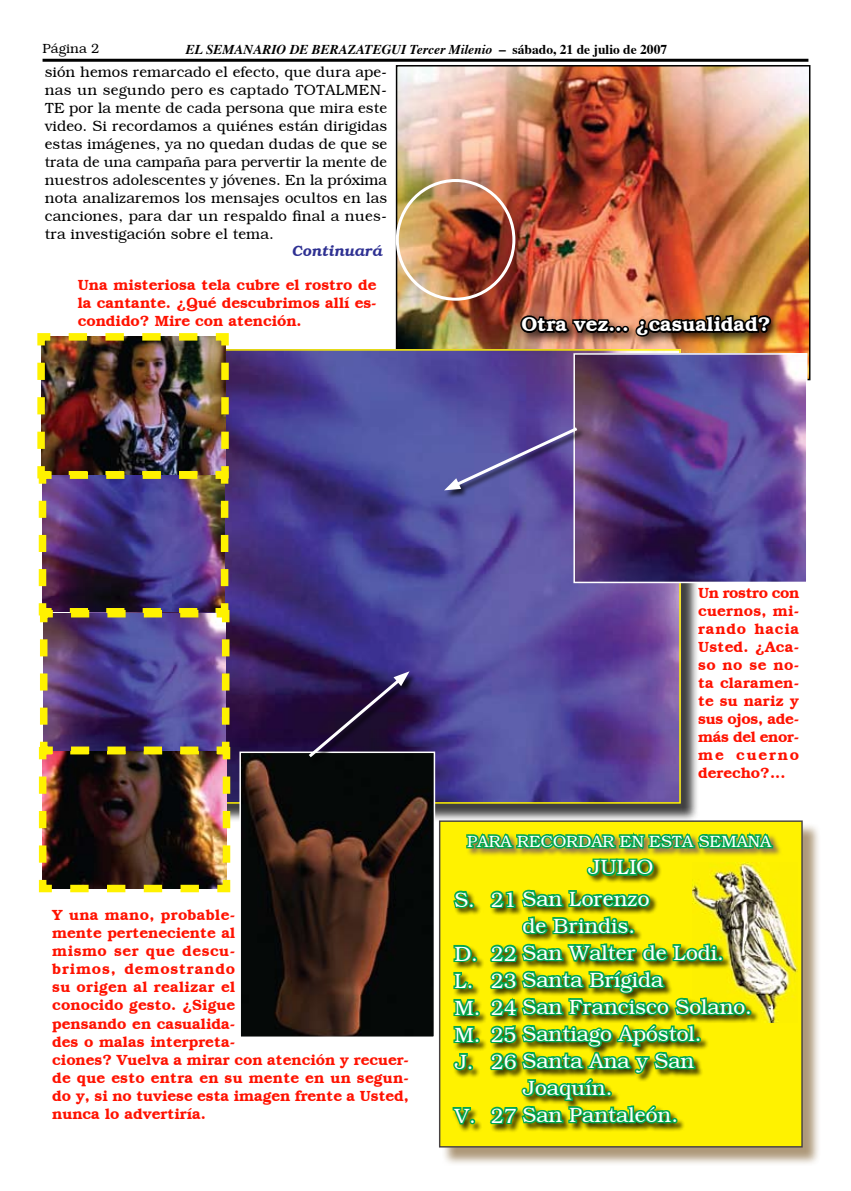
<style>
.page{position:relative;width:851px;height:1191px;background:#fff}
.page>*{position:absolute;margin:0;border:0;box-sizing:border-box;transform-origin:0 0}
.t1{font:300 21px/27px "Bookman";color:#fff}
.t2{font:600 20.1px "Bookman";color:#fff}
.t3{font:300 16.5px "Bookman";color:#fff}
.t4{font:600 15px/18px "Bookman";color:#ff1200;text-align:justify}
.t5{font:300 15px/18px "Bookman";color:#000;text-align:justify}
.t6{font:italic 600 15px "Bookman";color:#2e3092}
.t7{font:italic 700 13.5px "Times";color:#000}
.t8{font:300 13.5px "Bookman";color:#000}
.s1{font-style:normal}
</style>
<div class="page">
<hr style="left:43px;top:59px;width:765px;height:3px;background:#000">
<div style="left:441px;top:822px;width:393px;height:356px;background:#93774e;opacity:.75"></div>
<div style="left:439px;top:821px;width:362px;height:325px;background:#fff200"></div>
<img style="left:399px;top:68px;width:408px;height:281px">
<div style="left:396px;top:65px;width:414px;height:315px;border:2px solid #000"></div>
<div style="left:516px;top:311px;width:316px;height:62px;background:#000;opacity:.75"></div>
<img style="left:518px;top:307px;width:255px;height:32px">
<div style="left:78px;top:351px;width:627px;height:478px;background:#000;opacity:.75"></div>
<img style="left:234px;top:352px;width:443px;height:448px">
<img style="left:242px;top:754px;width:190px;height:281px">
<div style="left:239px;top:751px;width:196px;height:287px;border:2px solid #fff"></div>
<img style="left:576px;top:356px;width:228px;height:224px">
<div style="left:573px;top:353px;width:234px;height:230px;border:2px solid #fff"></div>
<div style="left:308px;top:671px;width:116px;height:101px;background:#000;opacity:.75"></div>
<svg style="left:305px;top:671px;width:104px;height:89px;background:#2c1c42"></svg>
<div style="left:443px;top:427px;width:149px;height:78px;background:#000;opacity:.75"></div>
<svg style="left:444px;top:425px;width:136px;height:65px;background:#6159a2"></svg>
<div style="left:396px;top:179px;width:119px;height:122px;border:3px solid #fff;border-radius:50%"></div>
<img style="left:37px;top:333px;width:197px;height:560px">
<svg style="left:774px;top:832px;width:60px;height:25px"></svg>
<div style="left:452px;top:890px;width:119px;height:268px;background:#000;opacity:.75"></div>
<div style="left:521px;top:889px;width:290px;height:268px;background:#000;opacity:.75"></div>
<div style="left:586px;top:857px;width:264px;height:52px;background:#000;opacity:.75"></div>
<svg style="left:450px;top:821px;width:324px;height:307px"></svg>
<p class="t8" style="left:43px;top:41px;width:58px">Página 2</p>
<p class="t7" style="left:186px;top:37px;width:482px">EL SEMANARIO DE BERAZATEGUI Tercer Milenio <span class="s1">– sábado, 21 de julio de 2007</span></p>
<p class="t5" style="left:45px;top:63px;width:344px">sión hemos remarcado el efecto, que dura ape&shy;nas un segundo pero es captado TOTALMEN-TE por la mente de cada persona que mira este video. Si recordamos a quiénes están dirigidas estas imágenes, ya no quedan dudas de que se trata de una campaña para pervertir la mente de nuestros adolescentes y jóvenes. En la próxima nota analizaremos los mensajes ocultos en las canciones, para dar un respaldo final a nues&shy;tra investigación sobre el tema.</p>
<p class="t6" style="left:292px;top:242px;width:92px">Continuará</p>
<p class="t4" style="left:78px;top:276px;width:300px">Una misteriosa tela cubre el rostro de la cantante. ¿Qué descubrimos allí es&shy;condido? Mire con atención.</p>
<h2 class="t2" style="left:521px;top:312px;width:251px">Otra vez... ¿casualidad?</h2>
<p class="t4" style="left:52px;top:906px;width:358px;text-align:left">Y una mano, probable-<br>mente perteneciente al<br>mismo ser que descu-<br>brimos, demostrando<br>su origen al realizar el<br>conocido gesto. ¿Sigue<br>pensando en casualida-<br>des o malas interpreta-<br>ciones? Vuelva a mirar con atención y recuer&shy;de que esto entra en su mente en un segun&shy;do y, si no tuviese esta imagen frente a Usted, nunca lo advertiría.</p>
<p class="t4" style="left:698px;top:583px;width:103px">Un rostro con cuernos, mi&shy;rando hacia Usted. ¿Aca&shy;so no se no&shy;ta claramen&shy;te su nariz y sus ojos, ade&shy;más del enor&shy;me cuerno derecho?...</p>
<p class="t3" style="left:467px;top:831px;width:305px">PARA RECORDAR EN ESTA SEMANA</p>
<h1 class="t1" style="left:587px;top:853px;width:67px">JULIO</h1>
<h1 class="t1" style="left:454px;top:885px;width:197px">S. 21 San Lorenzo</h1>
<h1 class="t1" style="left:454px;top:939px;width:299px">D. 22 San Walter de Lodi.<br>L. 23 Santa Brígida<br>M. 24 San Francisco Solano.<br>M. 25 Santiago Apóstol.<br>J. 26 Santa Ana y San</h1>
<h1 class="t1" style="left:454px;top:1101px;width:225px">V. 27 San Pantaleón.</h1>
<h1 class="t1" style="left:522px;top:912px;width:114px">de Brindis.</h1>
<h1 class="t1" style="left:522px;top:1074px;width:91px">Joaquín.</h1>
</div>
